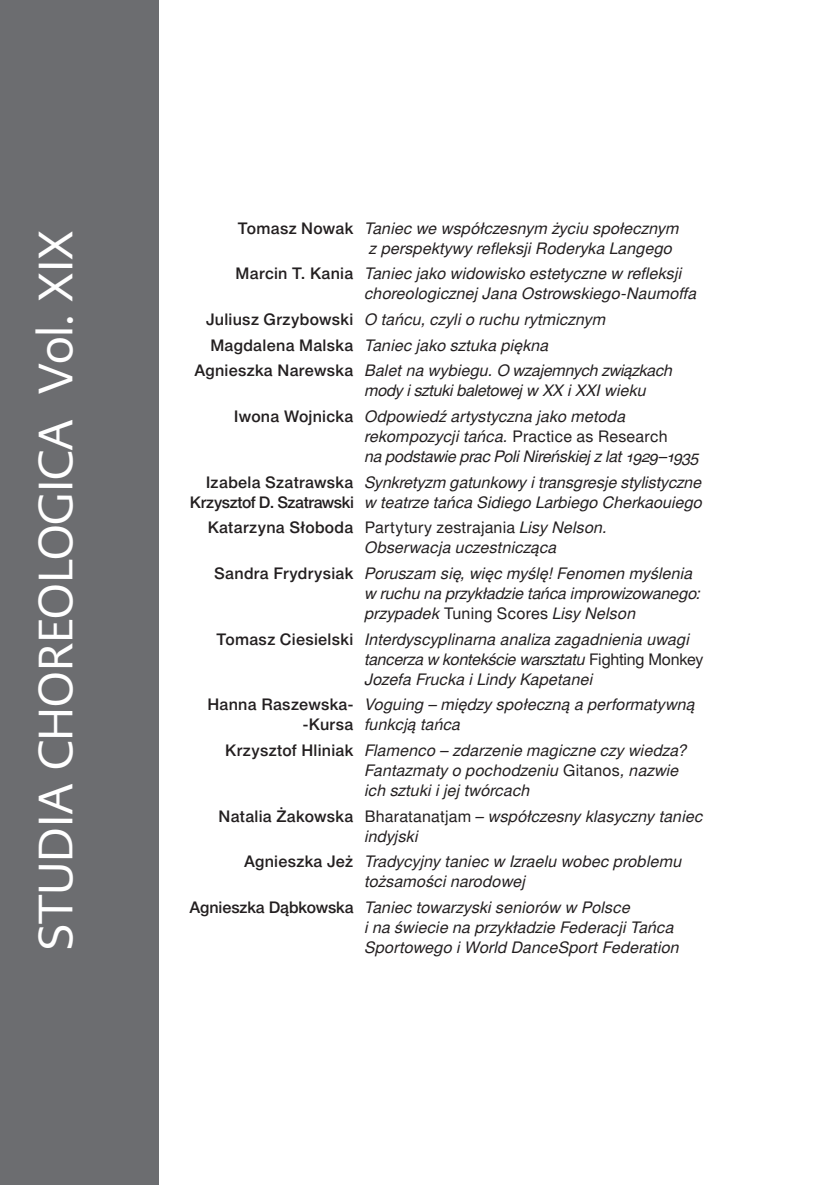
<style>
.page{position:relative;width:828px;height:1185px;background:#fff}
.page>*{position:absolute;margin:0;border:0;box-sizing:border-box;transform-origin:0 0}
.t1{font:48px "PMN Caecilia Sans Head";color:#fff}
.tekst{font:italic 16px "Switzer EFN";letter-spacing:.005em;color:#231f20}
.tekst-2{font:16px "Switzer EFN";letter-spacing:.01em;color:#231f20}
.tekst-3{font:italic 16px "Switzer EFN";letter-spacing:-.02em;color:#231f20}
.tekst-4{font:italic 16px "Switzer EFN";letter-spacing:-.025em;color:#231f20}
.tekst-5{font:italic 16px "Switzer EFN";letter-spacing:-.015em;color:#231f20}
.s1{font-family:"Switzer EFN Medium";font-style:normal}
.s2{font-style:normal}
.s3{font-family:"Switzer EFN Medium"}
.s4{font-style:italic}
</style>
<div class="page">
<div style="left:0;top:0;width:159px;height:1185px;background:#6c6d70"></div>
<p class="t1" style="left:25px;top:949px;width:721px;rotate:-90deg">STUDIA CHOREOLOGICA Vol. XIX</p>
<p class="tekst" style="left:238px;top:219px;width:443px"><span class="s1">Tomasz Nowak</span> Taniec we współczesnym życiu społecznym</p>
<p class="tekst" style="left:369px;top:239px;width:305px">z perspektywy refleksji Roderyka Langego</p>
<p class="tekst" style="left:235px;top:264px;width:448px"><span class="s1">Marcin T. Kania</span> Taniec jako widowisko estetyczne w refleksji</p>
<p class="tekst" style="left:365px;top:284px;width:333px">choreologicznej Jana Ostrowskiego-Naumoffa</p>
<p class="tekst" style="left:206px;top:310px;width:401px"><span class="s1">Juliusz Grzybowski</span> O tańcu, czyli o ruchu rytmicznym</p>
<p class="tekst" style="left:210px;top:336px;width:340px"><span class="s1">Magdalena Malska</span> Taniec jako sztuka piękna</p>
<p class="tekst" style="left:194px;top:361px;width:480px"><span class="s1">Agnieszka Narewska</span> Balet na wybiegu. O wzajemnych związkach</p>
<p class="tekst-5" style="left:365px;top:381px;width:283px">mody i sztuki baletowej w XX i XXI wieku</p>
<p class="tekst" style="left:234px;top:407px;width:393px"><span class="s1">Iwona Wojnicka</span> Odpowiedź artystyczna jako metoda</p>
<p class="tekst" style="left:365px;top:427px;width:304px">rekompozycji tańca. <span class="s2">Practice as Research</span></p>
<p class="tekst-3" style="left:365px;top:447px;width:336px">na podstawie prac Poli Nireńskiej z lat 1929–1935</p>
<p class="tekst" style="left:206px;top:473px;width:497px"><span class="s1">Izabela Szatrawska</span> Synkretyzm gatunkowy i transgresje stylistyczne</p>
<p class="tekst" style="left:190px;top:493px;width:514px"><span class="s1">Krzysztof D. Szatrawski</span> w teatrze tańca Sidiego Larbiego Cherkaouiego</p>
<p class="tekst-2" style="left:208px;top:518px;width:401px"><span class="s3">Katarzyna Słoboda</span> Partytury zestrajania <span class="s4">Lisy Nelson.</span></p>
<p class="tekst" style="left:365px;top:538px;width:194px">Obserwacja uczestnicząca</p>
<p class="tekst" style="left:214px;top:564px;width:480px"><span class="s1">Sandra Frydrysiak</span> Poruszam się, więc myślę! Fenomen myślenia</p>
<p class="tekst" style="left:365px;top:584px;width:337px">w ruchu na przykładzie tańca improwizowanego:</p>
<p class="tekst" style="left:365px;top:604px;width:273px">przypadek <span class="s2">Tuning Scores</span> Lisy Nelson</p>
<p class="tekst" style="left:217px;top:630px;width:474px"><span class="s1">Tomasz Ciesielski</span> Interdyscyplinarna analiza zagadnienia uwagi</p>
<p class="tekst-4" style="left:365px;top:650px;width:340px">tancerza w kontekście warsztatu <span class="s2">Fighting Monkey</span></p>
<p class="tekst" style="left:365px;top:670px;width:230px">Jozefa Frucka i Lindy Kapetanei</p>
<p class="tekst" style="left:207px;top:695px;width:489px"><span class="s1">Hanna Raszewska-</span> Voguing – między społeczną a performatywną</p>
<p class="tekst" style="left:303px;top:715px;width:159px"><span class="s1">-Kursa</span> funkcją tańca</p>
<p class="tekst" style="left:225px;top:741px;width:463px"><span class="s1">Krzysztof Hliniak</span> Flamenco – zdarzenie magiczne czy wiedza?</p>
<p class="tekst" style="left:365px;top:761px;width:316px">Fantazmaty o pochodzeniu <span class="s2">Gitanos</span>, nazwie</p>
<p class="tekst" style="left:365px;top:781px;width:167px">ich sztuki i jej twórcach</p>
<p class="tekst" style="left:219px;top:807px;width:486px"><span class="s1">Natalia Żakowska</span> <span class="s2">Bharatanatjam</span> – współczesny klasyczny taniec</p>
<p class="tekst" style="left:365px;top:827px;width:55px">indyjski</p>
<p class="tekst" style="left:244px;top:852px;width:439px"><span class="s1">Agnieszka Jeż</span> Tradycyjny taniec w Izraelu wobec problemu</p>
<p class="tekst" style="left:365px;top:872px;width:162px">tożsamości narodowej</p>
<p class="tekst" style="left:190px;top:898px;width:442px"><span class="s1">Agnieszka Dąbkowska</span> Taniec towarzyski seniorów w Polsce</p>
<p class="tekst" style="left:365px;top:918px;width:311px">i na świecie na przykładzie Federacji Tańca</p>
<p class="tekst" style="left:365px;top:938px;width:316px">Sportowego i World DanceSport Federation</p>
</div>
